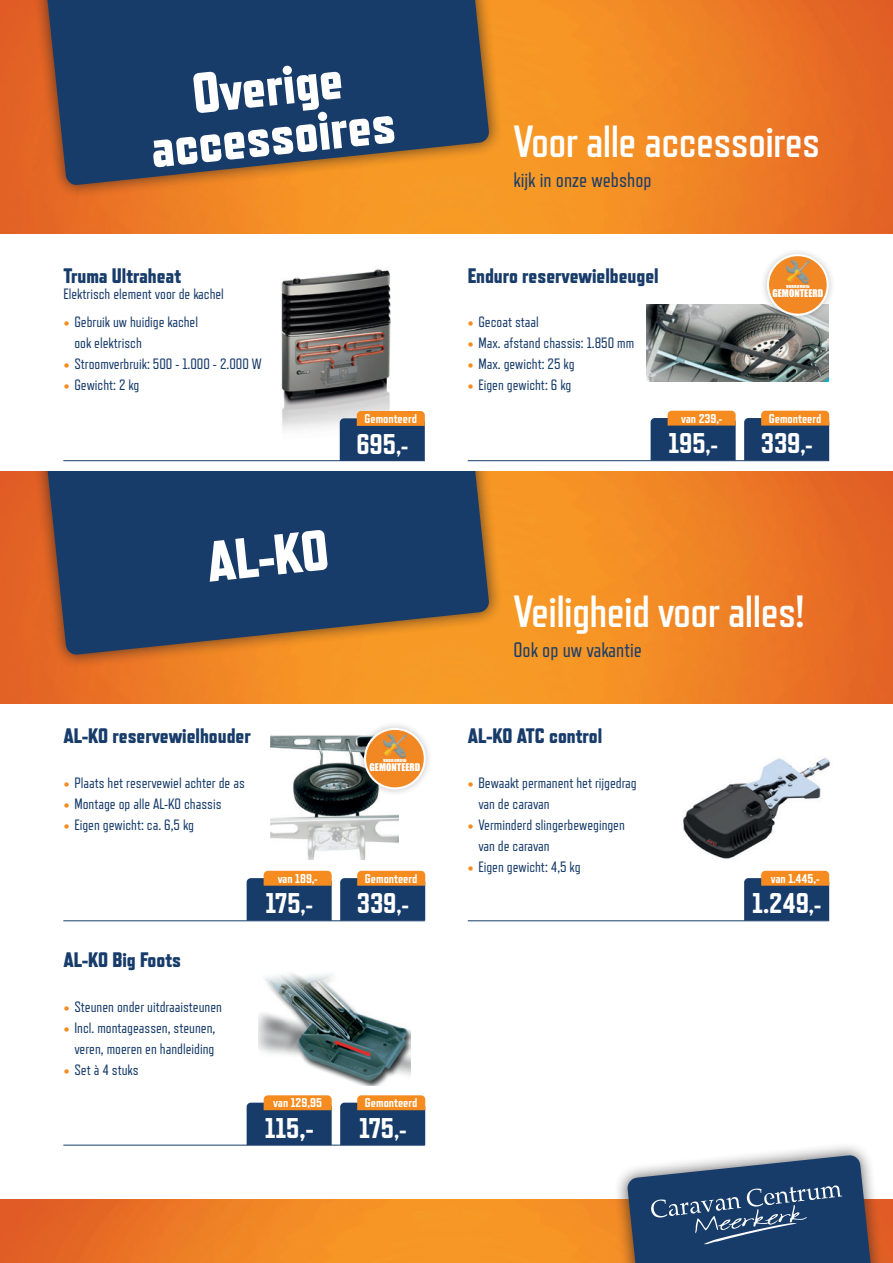
<style>
.page{position:relative;width:893px;height:1263px;background:#fff}
.page>*{position:absolute;margin:0;border:0;box-sizing:border-box;transform-origin:0 0}
.t1{font:800 57px "Refrigerator Deluxe";color:#fff}
.t2{font:700 45px "Refrigerator Deluxe";letter-spacing:-.015em;color:#fff}
.t3{font:800 28.5px "Refrigerator Deluxe";color:#fff}
.t4{font:800 21px "Refrigerator Deluxe";color:#183c6a}
.t5{font:21px "Refrigerator Deluxe";color:#183c6a}
.t6{font:15px "Refrigerator Deluxe";color:#183c6a}
.t7{font:800 12.75px "Refrigerator Deluxe";color:#fff}
.t8{font:9.9px "Impact";color:#fff}
.t9{font:5.1px "Impact";color:#fff}
.s1{color:#f68b1f}
.s2{font-size:24px}
.s3{font-size:25.5px}
</style>
<div class="page">
<img style="left:683px;top:758px;width:147px;height:101px">
<img style="left:271px;top:735px;width:128px;height:125px">
<img style="left:0;top:471px;width:893px;height:232px">
<div style="left:33px;top:443px;width:470px;height:225px;background:#231f20;opacity:.75"></div>
<svg style="left:46px;top:471px;width:443px;height:184px;background:#35465f"></svg>
<div style="left:0;top:420px;width:893px;height:51px;background:#fff"></div>
<img style="left:281px;top:269px;width:110px;height:174px">
<img style="left:646px;top:304px;width:183px;height:77px">
<img style="left:0;top:1199px;width:893px;height:64px">
<img style="left:0;top:0;width:893px;height:234px">
<div style="left:33px;top:0;width:470px;height:198px;background:#231f20;opacity:.75"></div>
<svg style="left:46px;top:0;width:443px;height:185px;background:#34465f"></svg>
<div style="left:614px;top:1141px;width:271px;height:122px;background:#231f20;opacity:.75"></div>
<svg style="left:627px;top:1155px;width:245px;height:108px;background:#3e597d"></svg>
<hr style="left:63px;top:460px;width:362px;height:1px;background:#183c6a">
<hr style="left:63px;top:920px;width:362px;height:1px;background:#183c6a">
<hr style="left:468px;top:460px;width:361px;height:1px;background:#183c6a">
<hr style="left:468px;top:920px;width:361px;height:1px;background:#183c6a">
<svg style="left:340px;top:411px;width:85px;height:50px;background:#53545c"></svg>
<svg style="left:651px;top:411px;width:85px;height:49px;background:#54555d"></svg>
<svg style="left:247px;top:871px;width:85px;height:50px;background:#54555d"></svg>
<svg style="left:247px;top:1095px;width:85px;height:50px;background:#55565e"></svg>
<svg style="left:744px;top:411px;width:85px;height:49px;background:#53555d"></svg>
<svg style="left:744px;top:871px;width:85px;height:50px;background:#53555d"></svg>
<svg style="left:340px;top:871px;width:85px;height:50px;background:#53555d"></svg>
<svg style="left:340px;top:1095px;width:85px;height:50px;background:#55565e"></svg>
<div style="left:760px;top:247px;width:76px;height:76px;background:#231f20;opacity:.25"></div>
<svg style="left:767px;top:254px;width:62px;height:62px"></svg>
<div style="left:357px;top:721px;width:76px;height:75px;background:#231f20;opacity:.25"></div>
<svg style="left:364px;top:728px;width:62px;height:61px"></svg>
<img style="left:258px;top:973px;width:153px;height:112px">
<hr style="left:63px;top:1145px;width:362px;height:1px;background:#183c6a">
<p class="t1" style="left:189px;top:60px;width:152px;rotate:-6deg">Overige</p>
<p class="t1" style="left:147px;top:114px;width:247px;rotate:-6deg">accessoires</p>
<p class="t4" style="left:63px;top:263px;width:119px">Truma Ultraheat</p>
<p class="t6" style="left:63px;top:286px;width:162px">Elektrisch element voor de kachel</p>
<p class="t6" style="left:64px;top:314px;width:136px"><span class="s1">•</span> Gebruik uw huidige kachel</p>
<p class="t6" style="left:74px;top:335px;width:69px">ook elektrisch</p>
<p class="t6" style="left:64px;top:356px;width:200px"><span class="s1">•</span> Stroomverbruik: 500 - 1.000 - 2.000 W</p>
<p class="t6" style="left:64px;top:377px;width:77px"><span class="s1">•</span> Gewicht: 2 kg</p>
<p class="t1" style="left:204px;top:528px;width:123px;rotate:-6deg">AL-KO</p>
<p class="t7" style="left:365px;top:411px;width:54px">Gemonteerd</p>
<p class="t3" style="left:356px;top:427px;width:53px">695<span class="s2">,</span><span class="s3">-</span></p>
<p class="t4" style="left:63px;top:723px;width:189px">AL-KO reservewielhouder</p>
<p class="t9" style="left:383px;top:756px;width:25px">VAKKUNDIG</p>
<p class="t8" style="left:369px;top:759px;width:52px">GEMONTEERD</p>
<p class="t2" style="left:513px;top:117px;width:308px">Voor alle accessoires</p>
<p class="t5" style="left:513px;top:169px;width:140px">kijk in onze webshop</p>
<p class="t4" style="left:468px;top:263px;width:192px">Enduro reservewielbeugel</p>
<p class="t6" style="left:468px;top:314px;width:73px"><span class="s1">•</span> Gecoat staal</p>
<p class="t6" style="left:468px;top:335px;width:168px"><span class="s1">•</span> Max. afstand chassis: 1.850 mm</p>
<p class="t6" style="left:468px;top:356px;width:108px"><span class="s1">•</span> Max. gewicht: 25 kg</p>
<p class="t6" style="left:468px;top:377px;width:105px"><span class="s1">•</span> Eigen gewicht: 6 kg</p>
<p class="t7" style="left:681px;top:411px;width:43px">van 239,-</p>
<p class="t3" style="left:668px;top:427px;width:51px">195<span class="s2">,</span><span class="s3">-</span></p>
<p class="t9" style="left:786px;top:282px;width:25px">VAKKUNDIG</p>
<p class="t8" style="left:772px;top:286px;width:52px">GEMONTEERD</p>
<p class="t7" style="left:769px;top:411px;width:54px">Gemonteerd</p>
<p class="t3" style="left:761px;top:427px;width:53px">339<span class="s2">,</span><span class="s3">-</span></p>
<p class="t2" style="left:513px;top:586px;width:292px">Veiligheid voor alles!</p>
<p class="t5" style="left:513px;top:638px;width:130px">Ook op uw vakantie</p>
<p class="t4" style="left:468px;top:723px;width:136px">AL-KO ATC control</p>
<p class="t6" style="left:64px;top:774px;width:183px"><span class="s1">•</span> Plaats het reservewiel achter de as</p>
<p class="t6" style="left:64px;top:795px;width:159px"><span class="s1">•</span> Montage op alle AL-KO chassis</p>
<p class="t6" style="left:64px;top:816px;width:132px"><span class="s1">•</span> Eigen gewicht: ca. 6,5 kg</p>
<p class="t4" style="left:63px;top:947px;width:119px">AL-KO Big Foots</p>
<p class="t6" style="left:64px;top:998px;width:160px"><span class="s1">•</span> Steunen onder uitdraaisteunen</p>
<p class="t6" style="left:64px;top:1019px;width:153px"><span class="s1">•</span> Incl. montageassen, steunen,</p>
<p class="t6" style="left:74px;top:1040px;width:141px">veren, moeren en handleiding</p>
<p class="t6" style="left:64px;top:1061px;width:76px"><span class="s1">•</span> Set à 4 stuks</p>
<p class="t7" style="left:278px;top:871px;width:41px">van 189,-</p>
<p class="t3" style="left:266px;top:887px;width:49px">175<span class="s2">,</span><span class="s3">-</span></p>
<p class="t7" style="left:273px;top:1095px;width:50px">van 129,95</p>
<p class="t3" style="left:265px;top:1111px;width:50px">115,-</p>
<p class="t6" style="left:468px;top:774px;width:171px"><span class="s1">•</span> Bewaakt permanent het rijgedrag</p>
<p class="t6" style="left:478px;top:795px;width:73px">van de caravan</p>
<p class="t6" style="left:468px;top:816px;width:159px"><span class="s1">•</span> Verminderd slingerbewegingen</p>
<p class="t6" style="left:478px;top:837px;width:73px">van de caravan</p>
<p class="t6" style="left:468px;top:858px;width:114px"><span class="s1">•</span> Eigen gewicht: 4,5 kg</p>
<p class="t7" style="left:365px;top:871px;width:54px">Gemonteerd</p>
<p class="t7" style="left:771px;top:871px;width:50px">van 1.445,-</p>
<p class="t3" style="left:357px;top:887px;width:53px">339<span class="s2">,</span><span class="s3">-</span></p>
<p class="t3" style="left:752px;top:887px;width:70px">1.249<span class="s2">,</span><span class="s3">-</span></p>
<p class="t7" style="left:365px;top:1095px;width:54px">Gemonteerd</p>
<p class="t3" style="left:359px;top:1111px;width:49px">175<span class="s2">,</span><span class="s3">-</span></p>
</div>
